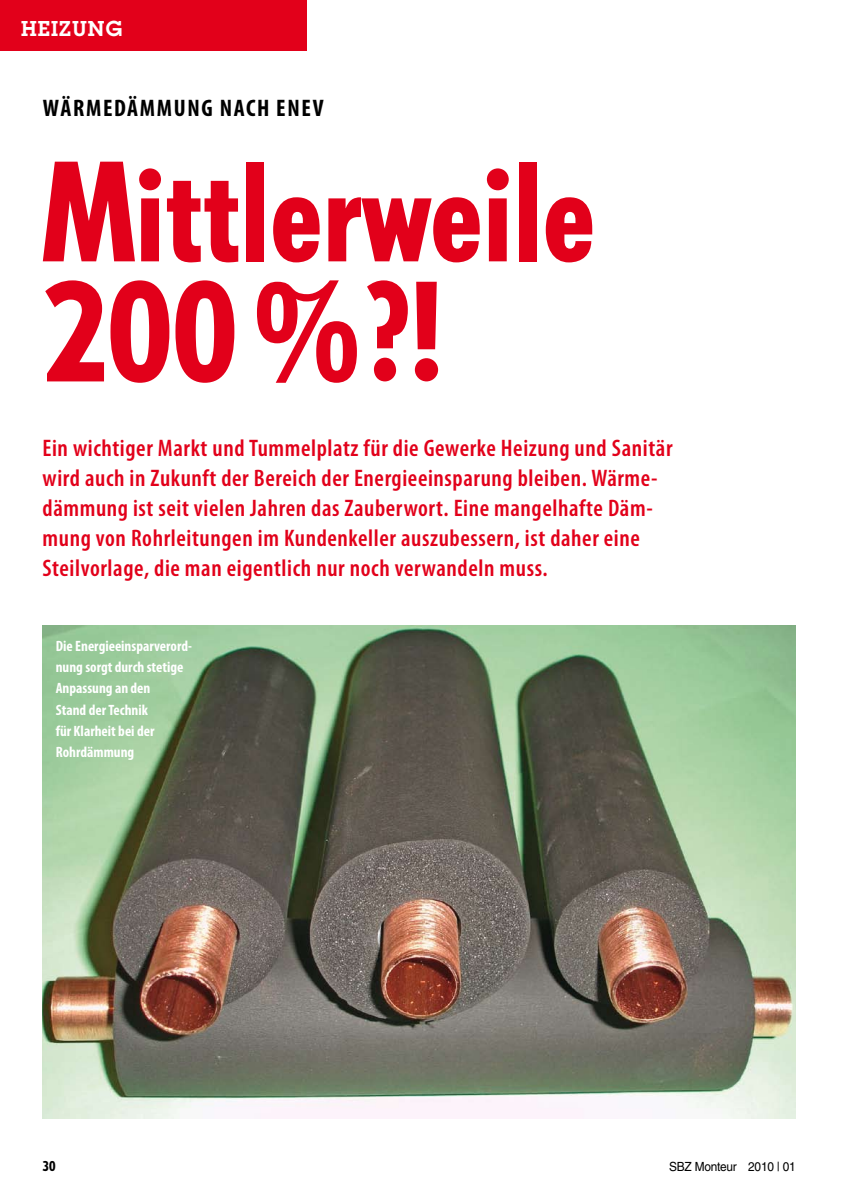
<style>
.page{position:relative;width:851px;height:1204px;background:#fff}
.page>*{position:absolute;margin:0;border:0;box-sizing:border-box;transform-origin:0 0}
.t1{font:800 condensed 135px/120px "Tempo Std";color:#e2001a}
.t2{font:600 condensed 24px/30px "Myriad Pro";letter-spacing:.025em;color:#e2001a}
.t3{font:700 condensed 24px "Myriad Pro";letter-spacing:.07em;color:#000}
.t4{font:600 21px "Lubalin Graph Std";letter-spacing:.05em;color:#fff}
.t5{font:700 condensed 15px/21.3px "Myriad Pro";color:#fff}
.t6{font:800 condensed 13.5px "Tempo Std";color:#000}
.t7{font:12.6px "Helvetica LT Std";letter-spacing:-.02em;color:#000;scale:.94 1}
</style>
<div class="page">
<img style="left:43px;top:625px;width:752px;height:493px">
<div style="left:0;top:0;width:306px;height:51px;background:#e2001a"></div>
<p class="t4" style="left:21px;top:15px;width:102px">HEIZUNG</p>
<p class="t3" style="left:43px;top:93px;width:282px">Wärmedämmung nach EnEV</p>
<h1 class="t1" style="left:43px;top:151px;width:554px">Mittlerweile<br>200%?!</h1>
<p class="t2" style="left:43px;top:433px;width:631px">Ein wichtiger Markt und Tummelplatz für die Gewerke Heizung und Sanitär wird auch in Zukunft der Bereich der Energieeinsparung bleiben. Wärme&shy;dämmung ist seit vielen Jahren das Zauberwort. Eine mangelhafte Däm&shy;mung von Rohrleitungen im Kundenkeller auszubessern, ist daher eine Steilvorlage, die man eigentlich nur noch verwandeln muss.</p>
<p class="t5" style="left:56px;top:635px;width:138px">Die Energieeinsparverord&shy;nung sorgt durch stetige<br>Anpassung an den<br>Stand der Technik<br>für Klarheit bei der<br>Rohrdämmung</p>
<p class="t6" style="left:43px;top:1157px;width:14px">30</p>
<p class="t7" style="left:669px;top:1158px;width:136px">SBZ Monteur 2010 | 01</p>
</div>
